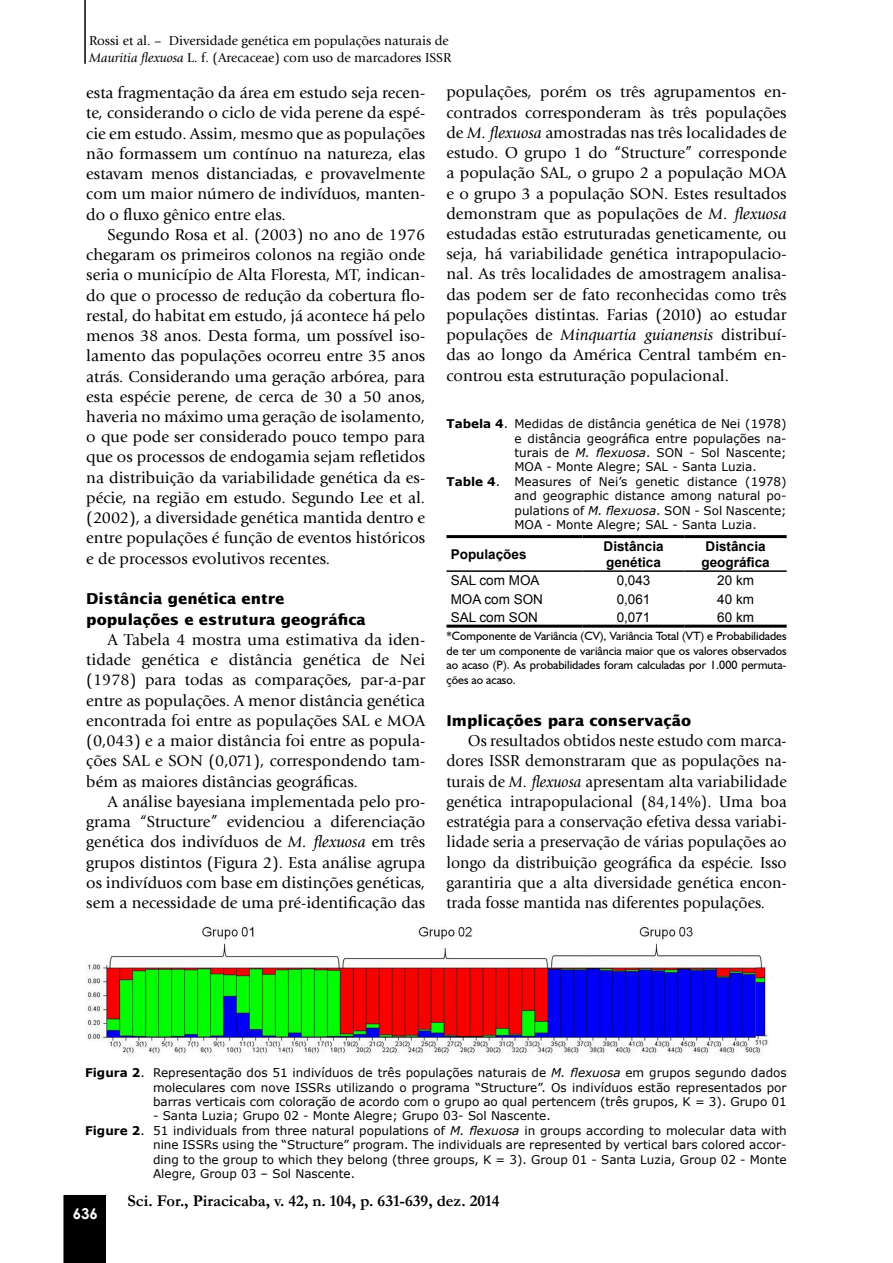
<style>
.page{position:relative;width:893px;height:1263px;background:#fff}
.page>*{position:absolute;margin:0;border:0;box-sizing:border-box;transform-origin:0 0}
.t1{font:16.5px/20.2px "Giovanni";color:#000;text-align:justify}
.t2{font:16.5px/20.2px "Giovanni";color:#000;text-align:justify;scale:.96 1}
.t3{font:700 16.5px "Garamond";color:#000}
.t4{font:700 15px/20.2px "Lucida Sans";color:#000}
.t5{font:700 15px "Century Gothic";color:#fff}
.t6{font:13.5px/16.2px "Giovanni";color:#000}
.t7{font:13.5px "Arial";color:#000}
.t8{font:700 13.5px/16.2px "Arial";color:#000}
.t9{font:12px/14.4px "Verdana";color:#000;text-align:justify}
.t10{font:12px/14.4px "Humanist 521 BT";color:#000;text-align:justify}
.s1{font-style:italic}
.s2{font-weight:700}
</style>
<div class="page">
<div style="left:63px;top:1195px;width:43px;height:68px;background:#000"></div>
<hr style="left:84px;top:0;width:2px;height:64px;background:#000">
<hr style="left:446px;top:535px;width:137px;height:3px;background:#000">
<hr style="left:583px;top:535px;width:102px;height:3px;background:#000">
<hr style="left:685px;top:535px;width:102px;height:3px;background:#000">
<hr style="left:446px;top:625px;width:137px;height:3px;background:#000">
<hr style="left:583px;top:625px;width:102px;height:3px;background:#000">
<hr style="left:685px;top:625px;width:102px;height:3px;background:#000">
<hr style="left:446px;top:570px;width:137px;height:2px;background:#000">
<hr style="left:583px;top:570px;width:102px;height:2px;background:#000">
<hr style="left:685px;top:570px;width:102px;height:2px;background:#000">
<img style="left:87px;top:926px;width:681px;height:129px">
<p class="t6" style="left:89px;top:33px;width:363px">Rossi et al. – Diversidade genética em populações naturais de<br><span class="s1">Mauritia flexuosa</span> L. f. (Arecaceae) com uso de marcadores ISSR</p>
<p class="t1" style="left:86px;top:83px;width:340px">esta fragmentação da área em estudo seja recen&shy;te, considerando o ciclo de vida perene da espé&shy;cie em estudo. Assim, mesmo que as populações não formassem um contínuo na natureza, elas estavam menos distanciadas, e provavelmente com um maior número de indivíduos, manten&shy;do o fluxo gênico entre elas.</p>
<p class="t1" style="left:86px;top:224px;width:340px;text-indent:21px">Segundo Rosa et al. (2003) no ano de 1976 chegaram os primeiros colonos na região onde seria o município de Alta Floresta, MT, indican&shy;do que o processo de redução da cobertura flo&shy;restal, do habitat em estudo, já acontece há pelo menos 38 anos. Desta forma, um possível iso&shy;lamento das populações ocorreu entre 35 anos atrás. Considerando uma geração arbórea, para esta espécie perene, de cerca de 30 a 50 anos, haveria no máximo uma geração de isolamento, o que pode ser considerado pouco tempo para que os processos de endogamia sejam refletidos na distribuição da variabilidade genética da es&shy;pécie, na região em estudo. Segundo Lee et al. (2002), a diversidade genética mantida dentro e entre populações é função de eventos históricos e de processos evolutivos recentes.</p>
<p class="t4" style="left:86px;top:589px;width:281px">Distância genética entre populações e estrutura geográfica</p>
<p class="t1" style="left:86px;top:629px;width:340px;text-indent:21px">A Tabela 4 mostra uma estimativa da iden&shy;tidade genética e distância genética de Nei (1978) para todas as comparações, par-a-par entre as populações. A menor distância genética encontrada foi entre as populações SAL e MOA (0,043) e a maior distância foi entre as popula&shy;ções SAL e SON (0,071), correspondendo tam&shy;bém as maiores distâncias geográficas.</p>
<p class="t1" style="left:86px;top:791px;width:340px;text-indent:21px">A análise bayesiana implementada pelo pro&shy;grama “Structure” evidenciou a diferenciação genética dos indivíduos de <span class="s1">M. flexuosa</span> em três grupos distintos (Figura 2). Esta análise agrupa os indivíduos com base em distinções genéticas, sem a necessidade de uma pré-identificação das</p>
<p class="t1" style="left:446px;top:82px;width:342px">populações, porém os três agrupamentos en&shy;contrados corresponderam às três populações de <span class="s1">M. flexuosa</span> amostradas nas três localidades de estudo. O grupo 1 do “Structure” corresponde a população SAL, o grupo 2 a população MOA e o grupo 3 a população SON. Estes resultados demonstram que as populações de <span class="s1">M. flexuosa </span>estudadas estão estruturadas geneticamente, ou seja, há variabilidade genética intrapopulacio&shy;nal. As três localidades de amostragem analisa&shy;das podem ser de fato reconhecidas como três populações distintas. Farias (2010) ao estudar populações de <span class="s1">Minquartia guianensis</span> distribuí&shy;das ao longo da América Central também en&shy;controu esta estruturação populacional.</p>
<p class="t9" style="left:446px;top:417px;width:342px"><span class="s2">Tabela 4</span>. Medidas de distância genética de Nei (1978)</p>
<p class="t9" style="left:514px;top:431px;width:274px">e distância geográfica entre populações na-</p>
<p class="t9" style="left:514px;top:445px;width:274px">turais de <span class="s1">M. flexuosa</span>. SON - Sol Nascente;</p>
<p class="t9" style="left:514px;top:460px;width:244px">MOA - Monte Alegre; SAL - Santa Luzia.</p>
<p class="t9" style="left:446px;top:474px;width:342px"><span class="s2">Table 4</span>. Measures of Nei’s genetic distance (1978)</p>
<p class="t9" style="left:514px;top:489px;width:274px">and geographic distance among natural po-</p>
<p class="t9" style="left:514px;top:503px;width:274px">pulations of <span class="s1">M. flexuosa</span>. SON - Sol Nascente;</p>
<p class="t9" style="left:514px;top:517px;width:244px">MOA - Monte Alegre; SAL - Santa Luzia.</p>
<p class="t8" style="left:451px;top:546px;width:77px">Populações</p>
<p class="t8" style="left:604px;top:538px;width:62px">Distância genética</p>
<p class="t8" style="left:701px;top:538px;width:70px;text-align:center">Distância geográfica</p>
<p class="t7" style="left:451px;top:571px;width:90px">SAL com MOA</p>
<p class="t7" style="left:617px;top:571px;width:35px">0,043</p>
<p class="t7" style="left:717px;top:571px;width:38px">20 km</p>
<p class="t7" style="left:451px;top:589px;width:94px">MOA com SON</p>
<p class="t7" style="left:617px;top:589px;width:35px">0,061</p>
<p class="t7" style="left:717px;top:589px;width:38px">40 km</p>
<p class="t7" style="left:451px;top:608px;width:89px">SAL com SON</p>
<p class="t7" style="left:617px;top:608px;width:35px">0,071</p>
<p class="t7" style="left:717px;top:608px;width:38px">60 km</p>
<p class="t10" style="left:446px;top:629px;width:342px">*Componente de Variância (CV), Variância Total (VT) e Probabilidades de ter um componente de variância maior que os valores observados ao acaso (P). As probabilidades foram calculadas por 1.000 permuta&shy;ções ao acaso.</p>
<p class="t4" style="left:446px;top:711px;width:246px">Implicações para conservação</p>
<p class="t2" style="left:446px;top:731px;width:356px;text-indent:21px">Os resultados obtidos neste estudo com marca&shy;dores ISSR demonstraram que as populações na&shy;turais de <span class="s1">M. flexuosa</span> apresentam alta variabilidade genética intrapopulacional (84,14%). Uma boa estratégia para a conservação efetiva dessa variabi&shy;lidade seria a preservação de várias populações ao longo da distribuição geográfica da espécie. Isso garantiria que a alta diversidade genética encon&shy;trada fosse mantida nas diferentes populações.</p>
<p class="t9" style="left:153px;top:1065px;width:635px;text-indent:-68px"><span class="s2">Figura 2</span>. Representação dos 51 indivíduos de três populações naturais de <span class="s1">M. flexuosa</span> em grupos segundo dados moleculares com nove ISSRs utilizando o programa “Structure”. Os indivíduos estão representados por barras verticais com coloração de acordo com o grupo ao qual pertencem (três grupos, K = 3). Grupo 01</p>
<p class="t9" style="left:153px;top:1109px;width:399px">- Santa Luzia; Grupo 02 - Monte Alegre; Grupo 03- Sol Nascente.</p>
<p class="t9" style="left:85px;top:1123px;width:703px"><span class="s2">Figure 2</span>. 51 individuals from three natural populations of <span class="s1">M. flexuosa</span> in groups according to molecular data with</p>
<p class="t9" style="left:153px;top:1137px;width:635px">nine ISSRs using the “Structure” program. The individuals are represented by vertical bars colored accor-</p>
<p class="t9" style="left:153px;top:1152px;width:635px">ding to the group to which they belong (three groups, K = 3). Group 01 - Santa Luzia, Group 02 - Monte</p>
<p class="t9" style="left:153px;top:1166px;width:204px">Alegre, Group 03 – Sol Nascente.</p>
<p class="t5" style="left:73px;top:1202px;width:27px">636</p>
<p class="t3" style="left:128px;top:1189px;width:373px">Sci. For., Piracicaba, v. 42, n. 104, p. 631-639, dez. 2014</p>
</div>
